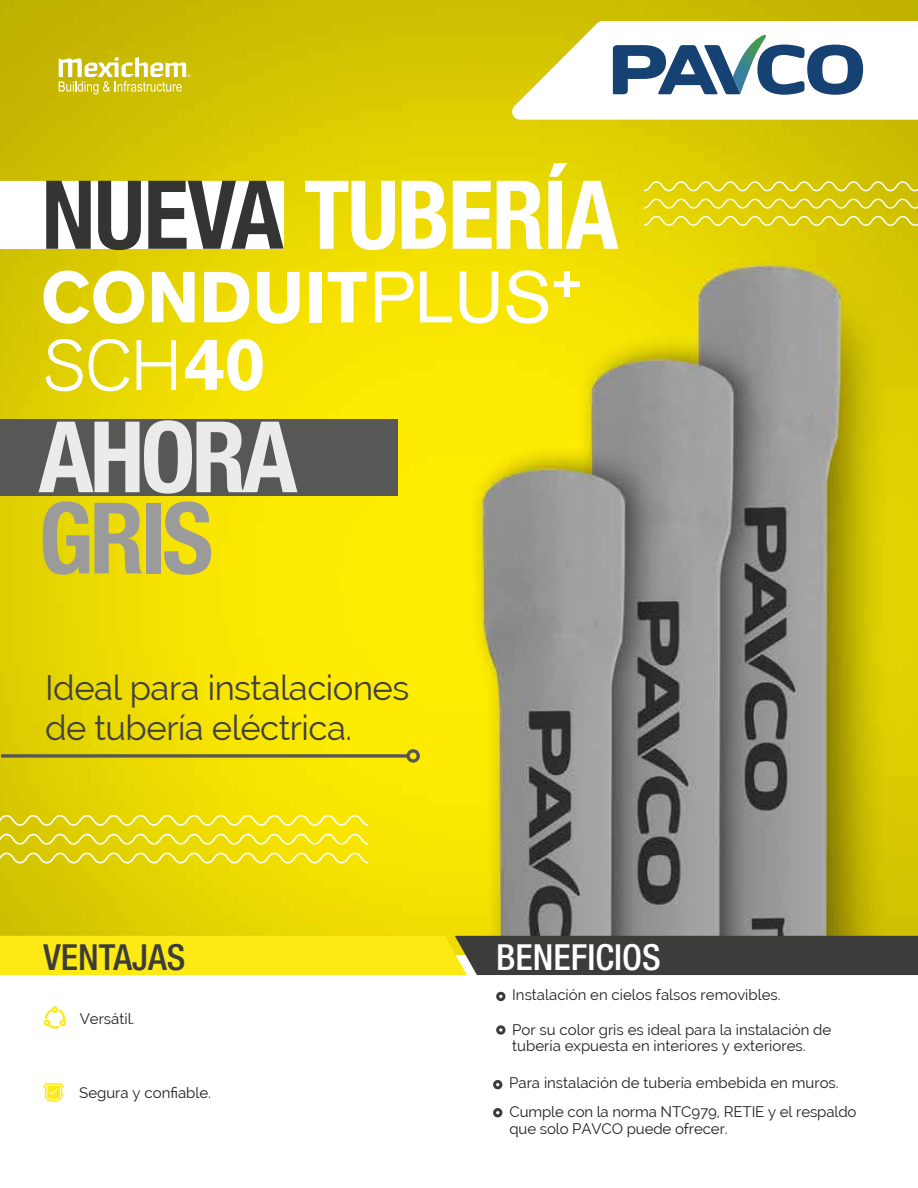
<style>
.page{position:relative;width:918px;height:1188px;background:#fff}
.page>*{position:absolute;margin:0;border:0;box-sizing:border-box;transform-origin:0 0}
.t1{font:700 condensed 98.85px "Helvetica Neue LT Std";letter-spacing:-.04em;color:#ebebeb}
.t2{font:700 condensed 98.85px "Helvetica Neue LT Std";color:#9c9b9b}
.t3{font:700 condensed 95.25px "Helvetica Neue LT Std";letter-spacing:-.02em;color:#fff}
.t4{font:500 condensed 36px "Helvetica Neue LT Std";color:#fff}
.t5{font:500 condensed 36px "Helvetica Neue LT Std";color:#3c3c3b}
.t6{font:34.65px/39.3px "Raleway";letter-spacing:-.015em;color:#414042}
.t7{font:15px/16.5px "Raleway";color:#231f20}
.s1{color:#343433}
</style>
<div class="page">
<img style="left:0;top:0;width:918px;height:936px">
<svg style="left:511px;top:20px;width:407px;height:100px"></svg>
<svg style="left:0;top:815px;width:368px;height:11px"></svg>
<svg style="left:0;top:834px;width:368px;height:11px"></svg>
<svg style="left:0;top:853px;width:368px;height:10px"></svg>
<svg style="left:1px;top:749px;width:419px;height:14px"></svg>
<svg style="left:496px;top:1025px;width:10px;height:10px"></svg>
<svg style="left:493px;top:1108px;width:9px;height:9px"></svg>
<svg style="left:43px;top:1082px;width:22px;height:21px"></svg>
<svg style="left:0;top:936px;width:918px;height:39px"></svg>
<svg style="left:44px;top:1006px;width:22px;height:23px"></svg>
<svg style="left:59px;top:57px;width:131px;height:38px"></svg>
<svg style="left:496px;top:992px;width:10px;height:9px"></svg>
<svg style="left:493px;top:1080px;width:9px;height:9px"></svg>
<svg style="left:43px;top:270px;width:101px;height:54px"></svg>
<svg style="left:152px;top:272px;width:43px;height:50px"></svg>
<svg style="left:204px;top:272px;width:45px;height:50px"></svg>
<svg style="left:257px;top:272px;width:43px;height:52px"></svg>
<div style="left:309px;top:272px;width:13px;height:50px;background:#fff"></div>
<svg style="left:328px;top:272px;width:39px;height:50px"></svg>
<svg style="left:185px;top:339px;width:78px;height:52px"></svg>
<svg style="left:45px;top:339px;width:38px;height:52px"></svg>
<svg style="left:89px;top:339px;width:40px;height:52px"></svg>
<svg style="left:137px;top:340px;width:39px;height:50px"></svg>
<svg style="left:375px;top:272px;width:39px;height:50px"></svg>
<svg style="left:420px;top:272px;width:32px;height:50px"></svg>
<svg style="left:460px;top:272px;width:38px;height:52px"></svg>
<svg style="left:506px;top:270px;width:42px;height:54px"></svg>
<svg style="left:554px;top:271px;width:26px;height:26px"></svg>
<svg style="left:0;top:181px;width:284px;height:68px"></svg>
<svg style="left:645px;top:181px;width:273px;height:10px"></svg>
<svg style="left:645px;top:199px;width:273px;height:10px"></svg>
<svg style="left:645px;top:216px;width:273px;height:10px"></svg>
<div style="left:0;top:420px;width:398px;height:76px;background:#575756"></div>
<h2 class="t3" style="left:41px;top:157px;width:579px"><span class="s1">NUEVA</span> TUBERÍA</h2>
<h1 class="t1" style="left:39px;top:397px;width:260px">AHORA</h1>
<h1 class="t2" style="left:39px;top:478px;width:176px">GRIS</h1>
<h3 class="t6" style="left:45px;top:668px;width:366px">Ideal para instalaciones de tubería eléctrica.</h3>
<h3 class="t5" style="left:44px;top:936px;width:144px">VENTAJAS</h3>
<h3 class="t4" style="left:496px;top:936px;width:166px">BENEFICIOS</h3>
<p class="t7" style="left:80px;top:1010px;width:56px">Versátil.</p>
<p class="t7" style="left:79px;top:1085px;width:133px">Segura y confiable.</p>
<p class="t7" style="left:512px;top:987px;width:270px">Instalación en cielos falsos removibles.</p>
<p class="t7" style="left:512px;top:1021px;width:321px">Por su color gris es ideal para la instalación de tubería expuesta en interiores y exteriores.</p>
<p class="t7" style="left:509px;top:1075px;width:331px">Para instalación de tubería embebida en muros.</p>
<p class="t7" style="left:509px;top:1104px;width:349px">Cumple con la norma NTC979, RETIE y el respaldo que solo PAVCO puede ofrecer.</p>
</div>
